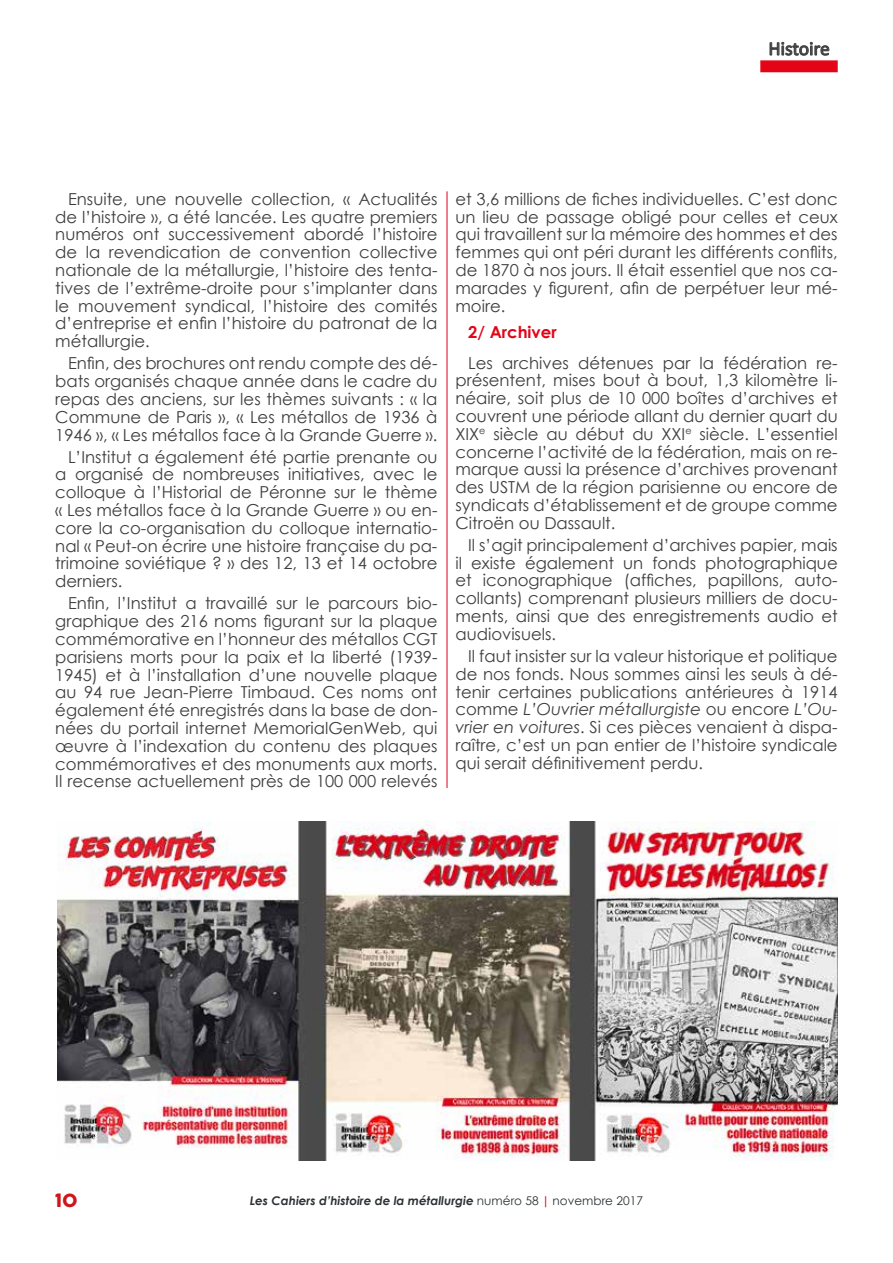
<style>
.page{position:relative;width:893px;height:1263px;background:#fff}
.page>*{position:absolute;margin:0;border:0;box-sizing:border-box;transform-origin:0 0}
.t1{font:19.5px "Calibri";color:#404040}
.t2{font:18px "COCOGOOSE";color:#cd171a}
.t3{font:16.5px/17.9px "Century Gothic";color:#3e3e3e;text-align:justify}
.t4{font:700 16.5px "Century Gothic";color:#e30517}
.t5{font:italic 700 12px "Century Gothic";color:#2b3234}
.s1{font-style:italic}
.s2{font-weight:400;font-style:normal}
.s3{font-style:normal;color:#e2001a}
</style>
<div class="page">
<div style="left:760px;top:60px;width:78px;height:12px;background:#e30517;border:2px solid #e30517"></div>
<hr style="left:447px;top:191px;width:1px;height:972px;background:#e2001a">
<svg style="left:769px;top:42px;width:61px;height:14px"></svg>
<img style="left:57px;top:821px;width:781px;height:339px">
<div style="left:437px;top:788px;width:18px;height:41px;background:#fff"></div>
<div style="left:437px;top:1160px;width:18px;height:14px;background:#fff"></div>
<p class="t1" style="left:768px;top:36px;width:63px">Histoire</p>
<p class="t3" style="left:55px;top:190px;width:384px;text-indent:13px">Ensuite, une nouvelle collection, « Actualités de l’histoire », a été lancée. Les quatre premiers numéros ont successivement abordé l’histoire de la revendication de convention collective nationale de la métallurgie, l’histoire des tenta&shy;tives de l’extrême-droite pour s’implanter dans le mouvement syndical, l’histoire des comités d’entreprise et enfin l’histoire du patronat de la métallurgie.</p>
<p class="t3" style="left:55px;top:354px;width:384px;text-indent:13px">Enfin, des brochures ont rendu compte des dé&shy;bats organisés chaque année dans le cadre du repas des anciens, sur les thèmes suivants : « la Commune de Paris », « Les métallos de 1936 à 1946 », « Les métallos face à la Grande Guerre ».</p>
<p class="t3" style="left:55px;top:447px;width:384px;text-indent:13px">L’Institut a également été partie prenante ou a organisé de nombreuses initiatives, avec le colloque à l’Historial de Péronne sur le thème « Les métallos face à la Grande Guerre » ou en&shy;core la co-organisation du colloque internatio&shy;nal « Peut-on écrire une histoire française du pa&shy;trimoine soviétique ? » des 12, 13 et 14 octobre derniers.</p>
<p class="t3" style="left:55px;top:594px;width:384px;text-indent:13px">Enfin, l’Institut a travaillé sur le parcours bio&shy;graphique des 216 noms figurant sur la plaque commémorative en l’honneur des métallos CGT parisiens morts pour la paix et la liberté (1939- 1945) et à l’installation d’une nouvelle plaque au 94 rue Jean-Pierre Timbaud. Ces noms ont également été enregistrés dans la base de don&shy;nées du portail internet MemorialGenWeb, qui œuvre à l’indexation du contenu des plaques commémoratives et des monuments aux morts.<br>Il recense actuellement près de 100 000 relevés</p>
<p class="t3" style="left:455px;top:190px;width:384px">et 3,6 millions de fiches individuelles. C’est donc un lieu de passage obligé pour celles et ceux qui travaillent sur la mémoire des hommes et des femmes qui ont péri durant les différents conflits, de 1870 à nos jours. Il était essentiel que nos ca&shy;marades y figurent, afin de perpétuer leur mé&shy;moire.</p>
<p class="t4" style="left:468px;top:319px;width:90px">2/ Archiver</p>
<p class="t3" style="left:455px;top:353px;width:384px;text-indent:13px">Les archives détenues par la fédération re&shy;présentent, mises bout à bout, 1,3 kilomètre li&shy;néaire, soit plus de 10 000 boîtes d’archives et couvrent une période allant du dernier quart du XIX<sup>e</sup> siècle au début du XXI<sup>e</sup> siècle. L’essentiel concerne l’activité de la fédération, mais on re&shy;marque aussi la présence d’archives provenant des USTM de la région parisienne ou encore de syndicats d’établissement et de groupe comme Citroën ou Dassault.</p>
<p class="t3" style="left:455px;top:536px;width:384px;text-indent:13px">Il s’agit principalement d’archives papier, mais il existe également un fonds photographique et iconographique (affiches, papillons, auto&shy;collants) comprenant plusieurs milliers de docu&shy;ments, ainsi que des enregistrements audio et audiovisuels.</p>
<p class="t3" style="left:455px;top:647px;width:384px;text-indent:13px">Il faut insister sur la valeur historique et politique de nos fonds. Nous sommes ainsi les seuls à dé&shy;tenir certaines publications antérieures à 1914 comme <span class="s1">L’Ouvrier métallurgiste</span> ou encore <span class="s1">L’Ou&shy;vrier en voitures</span>. Si ces pièces venaient à dispa&shy;raître, c’est un pan entier de l’histoire syndicale qui serait définitivement perdu.</p>
<p class="t2" style="left:55px;top:1187px;width:24px">10</p>
<p class="t5" style="left:250px;top:1191px;width:394px">Les Cahiers d’histoire de la métallurgie <span class="s2">numéro 58</span> <span class="s3">|</span> <span class="s2">novembre 2017</span></p>
</div>
